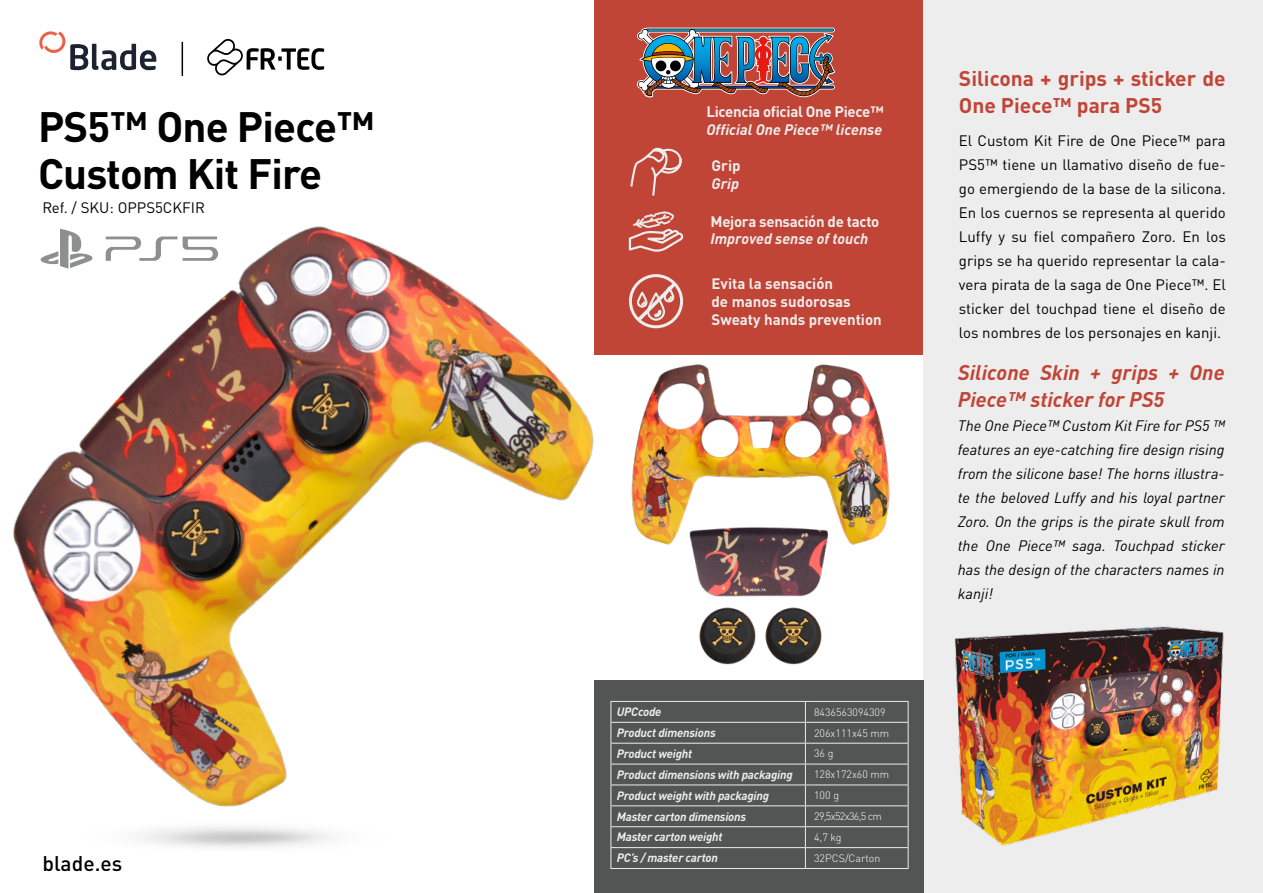
<style>
.page{position:relative;width:1263px;height:893px;background:#fff}
.page>*{position:absolute;margin:0;border:0;box-sizing:border-box;transform-origin:0 0}
.t1{font:700 42px/46.8px "DIN Pro";letter-spacing:-.02em;color:#000}
.t2{font:italic 700 21px/27px "DIN Pro";color:#c14537}
.t3{font:700 21px/27px "DIN Pro";color:#c14537}
.t4{font:500 21px "DIN Pro";color:#000}
.t5{font:15px/24px "DIN Pro";color:#000;text-align:justify}
.t6{font:italic 15px/24px "DIN Pro";color:#000;text-align:justify}
.t7{font:700 15px/18px "DIN Pro";letter-spacing:-.005em;color:#eeeded}
.t8{font:italic 700 15px "DIN Pro";color:#eeeded}
.t9{font:italic 700 12px "DIN Pro";letter-spacing:-.02em;color:#eeeded}
.t10{font:300 10.65px "DIN Pro";color:#fff}
.t11{font:300 10.65px "DIN Pro";letter-spacing:-.06em;color:#fff}
</style>
<div class="page">
<div style="left:594px;top:0;width:330px;height:354px;background:#c14537"></div>
<div style="left:924px;top:0;width:339px;height:893px;background:#eeeded"></div>
<div style="left:594px;top:680px;width:330px;height:213px;background:#535454"></div>
<hr style="left:610px;top:701px;width:195px;height:1px;background:#eeeded">
<hr style="left:810px;top:701px;width:98px;height:1px;background:#eeeded">
<hr style="left:610px;top:722px;width:195px;height:1px;background:#eeeded">
<hr style="left:810px;top:722px;width:98px;height:1px;background:#eeeded">
<hr style="left:610px;top:743px;width:195px;height:1px;background:#eeeded">
<hr style="left:810px;top:743px;width:98px;height:1px;background:#eeeded">
<hr style="left:610px;top:764px;width:195px;height:1px;background:#eeeded">
<hr style="left:810px;top:764px;width:98px;height:1px;background:#eeeded">
<hr style="left:610px;top:785px;width:195px;height:1px;background:#eeeded">
<hr style="left:810px;top:785px;width:98px;height:1px;background:#eeeded">
<hr style="left:610px;top:805px;width:195px;height:1px;background:#eeeded">
<hr style="left:810px;top:805px;width:98px;height:1px;background:#eeeded">
<hr style="left:610px;top:826px;width:195px;height:1px;background:#eeeded">
<hr style="left:810px;top:826px;width:98px;height:1px;background:#eeeded">
<hr style="left:610px;top:847px;width:195px;height:1px;background:#eeeded">
<hr style="left:810px;top:847px;width:98px;height:1px;background:#eeeded">
<svg style="left:908px;top:702px;width:1px;height:166px"></svg>
<hr style="left:610px;top:868px;width:195px;height:1px;background:#eeeded">
<svg style="left:805px;top:701px;width:5px;height:168px"></svg>
<hr style="left:810px;top:868px;width:98px;height:1px;background:#eeeded">
<svg style="left:207px;top:38px;width:117px;height:29px"></svg>
<svg style="left:39px;top:31px;width:117px;height:36px"></svg>
<hr style="left:182px;top:42px;width:1px;height:34px;background:#000">
<svg style="left:637px;top:28px;width:198px;height:70px"></svg>
<img style="left:13px;top:67px;width:701px;height:802px">
<svg style="left:106px;top:237px;width:112px;height:24px"></svg>
<svg style="left:40px;top:229px;width:53px;height:40px"></svg>
<img style="left:664px;top:547px;width:163px;height:66px">
<img style="left:694px;top:598px;width:66px;height:71px">
<img style="left:760px;top:598px;width:67px;height:67px">
<img style="left:623px;top:357px;width:267px;height:190px">
<img style="left:955px;top:626px;width:269px;height:220px">
<h1 class="t1" style="left:38px;top:99px;width:338px">PS5™ One Piece™<br>Custom Kit Fire</h1>
<p class="t5" style="left:43px;top:194px;width:164px">Ref. / SKU: OPPS5CKFIR</p>
<h2 class="t4" style="left:42px;top:846px;width:81px">blade.es</h2>
<p class="t7" style="left:706px;top:101px;width:179px">Licencia oficial One Piece™</p>
<p class="t8" style="left:706px;top:117px;width:177px">Official One Piece™ license</p>
<p class="t7" style="left:711px;top:155px;width:31px">Grip</p>
<p class="t8" style="left:711px;top:171px;width:29px">Grip</p>
<p class="t7" style="left:710px;top:211px;width:170px">Mejora sensación de tacto</p>
<p class="t8" style="left:710px;top:226px;width:159px">Improved sense of touch</p>
<p class="t7" style="left:711px;top:273px;width:172px">Evita la sensación<br>de manos sudorosas<br>Sweaty hands prevention</p>
<p class="t9" style="left:617px;top:702px;width:46px">UPCcode</p>
<p class="t10" style="left:814px;top:704px;width:73px">8436563094309</p>
<p class="t9" style="left:617px;top:723px;width:100px">Product dimensions</p>
<p class="t10" style="left:814px;top:724px;width:77px">206x111x45 mm</p>
<p class="t9" style="left:617px;top:744px;width:77px">Product weight</p>
<p class="t10" style="left:814px;top:745px;width:21px">36 g</p>
<p class="t9" style="left:617px;top:765px;width:177px">Product dimensions with packaging</p>
<p class="t10" style="left:814px;top:766px;width:77px">128x172x60 mm</p>
<p class="t9" style="left:617px;top:785px;width:154px">Product weight with packaging</p>
<p class="t10" style="left:814px;top:787px;width:26px">100 g</p>
<p class="t9" style="left:617px;top:806px;width:131px">Master carton dimensions</p>
<p class="t11" style="left:814px;top:808px;width:69px">29,5x52x36,5 cm</p>
<p class="t9" style="left:617px;top:827px;width:107px">Master carton weight</p>
<p class="t10" style="left:814px;top:829px;width:29px">4,7 kg</p>
<p class="t9" style="left:617px;top:848px;width:103px">PC’s / master carton</p>
<p class="t10" style="left:814px;top:850px;width:68px">32PCS/Carton</p>
<h2 class="t3" style="left:959px;top:63px;width:268px">Silicona + grips + sticker de<br>One Piece™ para PS5</h2>
<p class="t5" style="left:959px;top:127px;width:268px">El Custom Kit Fire de One Piece™ para PS5™ tiene un llamativo diseño de fue&shy;go emergiendo de la base de la silicona.<br>En los cuernos se representa al querido Luffy y su fiel compañero Zoro. En los grips se ha querido representar la cala&shy;vera pirata de la saga de One Piece™. El sticker del touchpad tiene el diseño de los nombres de los personajes en kanji.</p>
<h2 class="t2" style="left:958px;top:356px;width:268px">Silicone Skin + grips + One<br>Piece™ sticker for PS5</h2>
<p class="t6" style="left:958px;top:412px;width:268px">The One Piece™ Custom Kit Fire for PS5 ™ features an eye-catching fire design rising from the silicone base! The horns illustra&shy;te the beloved Luffy and his loyal partner Zoro. On the grips is the pirate skull from the One Piece™ saga. Touchpad sticker has the design of the characters names in kanji!</p>
</div>
